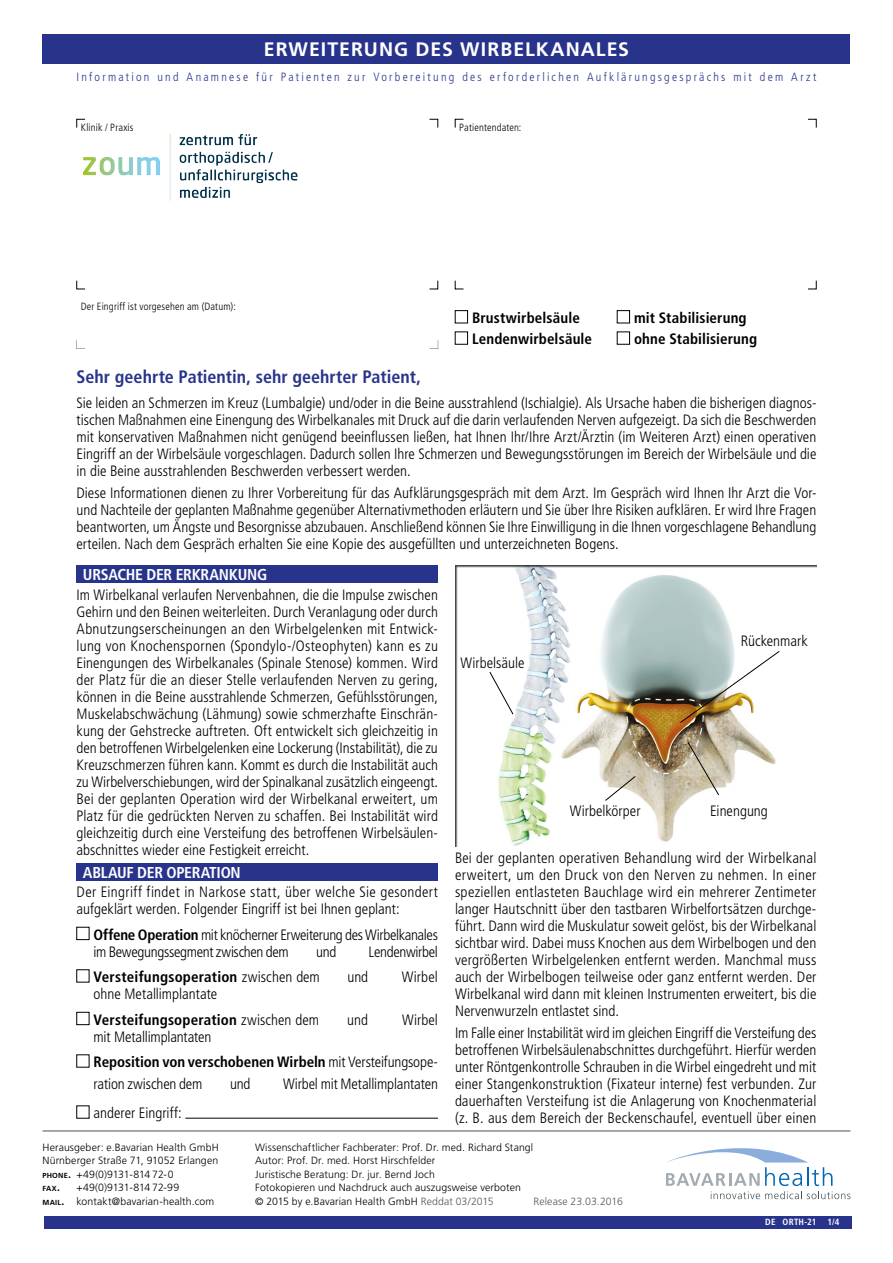
<style>
.page{position:relative;width:893px;height:1263px;background:#fff}
.page>*{position:absolute;margin:0;border:0;box-sizing:border-box;transform-origin:0 0}
.t1{font:700 19.5px "Frutiger LT Pro";letter-spacing:.05em;color:#fff}
.t2{font:700 condensed 18px "Frutiger LT Pro";color:#28348b}
.t3{font:700 condensed 15.75px "Frutiger LT Pro";letter-spacing:-.02em;color:#fff}
.t4{font:300 condensed 15px/17px "Frutiger LT Pro";color:#000;text-align:justify}
.t5{font:700 condensed 15px "Frutiger LT Pro";letter-spacing:.01em;color:#000}
.t6{font:300 condensed 15px/17px "Frutiger LT Pro";letter-spacing:-.02em;color:#000}
.t7{font:300 condensed 12px "Frutiger LT Pro";letter-spacing:.185em;color:#28348b}
.t8{font:300 10.5px/13.5px "Frutiger LT Pro";letter-spacing:.01em;color:#000}
.t9{font:300 condensed 10.5px "Frutiger LT Pro";letter-spacing:.015em;color:#000}
.t10{font:300 10.5px "Frutiger LT Pro";letter-spacing:.01em;color:#575756}
.t11{font:700 condensed 9px "Frutiger LT Pro";letter-spacing:.025em;color:#fff}
.t12{font:700 7.35px "Frutiger LT Pro";color:#000}
.s1{font-weight:700}
.s2{font-weight:300}
.s3{font-weight:700;font-size:7.35px}
.s4{font-size:10.5px}
.s5{color:#575756}
</style>
<div class="page">
<div style="left:44px;top:1216px;width:808px;height:13px;background:#28348b"></div>
<div style="left:43px;top:34px;width:807px;height:30px;background:#28348b"></div>
<hr style="left:43px;top:1131px;width:807px;height:1px;background:#485156">
<svg style="left:76px;top:280px;width:9px;height:9px"></svg>
<svg style="left:429px;top:280px;width:9px;height:9px"></svg>
<svg style="left:455px;top:280px;width:9px;height:9px"></svg>
<svg style="left:808px;top:280px;width:9px;height:9px"></svg>
<svg style="left:76px;top:119px;width:9px;height:7px"></svg>
<svg style="left:429px;top:119px;width:9px;height:9px"></svg>
<svg style="left:455px;top:119px;width:9px;height:9px"></svg>
<svg style="left:808px;top:119px;width:9px;height:9px"></svg>
<svg style="left:666px;top:1148px;width:184px;height:51px"></svg>
<hr style="left:77px;top:1118px;width:361px;height:1px;background:#000">
<hr style="left:89px;top:1117px;width:96px;height:3px;background:#fff">
<div style="left:77px;top:566px;width:361px;height:17px;background:#28348b"></div>
<div style="left:77px;top:863px;width:361px;height:17px;background:#28348b"></div>
<div style="left:77px;top:927px;width:12px;height:13px;border:1px solid #000"></div>
<div style="left:77px;top:1012px;width:12px;height:13px;border:1px solid #000"></div>
<div style="left:441px;top:556px;width:389px;height:292px;background:#000;opacity:.75"></div>
<svg style="left:604px;top:775px;width:32px;height:26px"></svg>
<svg style="left:687px;top:741px;width:33px;height:55px;background:#c1b9a3"></svg>
<img style="left:679px;top:650px;width:101px;height:74px">
<svg style="left:489px;top:671px;width:25px;height:44px"></svg>
<div style="left:455px;top:310px;width:13px;height:13px;border:1px solid #000"></div>
<div style="left:617px;top:310px;width:13px;height:13px;border:1px solid #000"></div>
<div style="left:455px;top:332px;width:13px;height:12px;border:1px solid #000"></div>
<div style="left:617px;top:332px;width:13px;height:12px;border:1px solid #000"></div>
<img style="left:76px;top:126px;width:222px;height:75px">
<h1 class="t1" style="left:264px;top:38px;width:367px">ERWEITERUNG DES WIRBELKANALES</h1>
<p class="t7" style="left:77px;top:70px;width:741px">Information und Anamnese für Patienten zur Vorbereitung des erforderlichen Aufklärungsgesprächs mit dem Arzt</p>
<p class="t9" style="left:81px;top:122px;width:54px">Klinik / Praxis</p>
<p class="t9" style="left:459px;top:122px;width:64px">Patientendaten:</p>
<p class="t9" style="left:81px;top:300px;width:157px">Der Eingriff ist vorgesehen am (Datum):</p>
<p class="t5" style="left:472px;top:309px;width:109px">Brustwirbelsäule</p>
<p class="t5" style="left:634px;top:309px;width:114px">mit Stabilisierung</p>
<p class="t5" style="left:472px;top:330px;width:122px">Lendenwirbelsäule</p>
<p class="t5" style="left:634px;top:330px;width:125px">ohne Stabilisierung</p>
<p class="t2" style="left:77px;top:366px;width:346px">Sehr geehrte Patientin, sehr geehrter Patient,</p>
<p class="t4" style="left:77px;top:395px;width:741px">Sie leiden an Schmerzen im Kreuz (Lumbalgie) und/oder in die Beine ausstrahlend (Ischialgie). Als Ursache haben die bisherigen diagnos&shy;tischen Maßnahmen eine Einengung des Wirbelkanales mit Druck auf die darin verlaufenden Nerven aufgezeigt. Da sich die Beschwerden mit konservativen Maßnahmen nicht genügend beeinflussen ließen, hat Ihnen Ihr/Ihre Arzt/Ärztin (im Weiteren Arzt) einen operativen Eingriff an der Wirbelsäule vorgeschlagen. Dadurch sollen Ihre Schmerzen und Bewegungsstörungen im Bereich der Wirbelsäule und die in die Beine ausstrahlenden Beschwerden verbessert werden.</p>
<p class="t4" style="left:77px;top:484px;width:741px">Diese Informationen dienen zu Ihrer Vorbereitung für das Aufklärungsgespräch mit dem Arzt. Im Gespräch wird Ihnen Ihr Arzt die Vor&shy;und Nachteile der geplanten Maßnahme gegenüber Alternativmethoden erläutern und Sie über Ihre Risiken aufklären. Er wird Ihre Fragen beantworten, um Ängste und Besorgnisse abzubauen. Anschließend können Sie Ihre Einwilligung in die Ihnen vorgeschlagene Behandlung erteilen. Nach dem Gespräch erhalten Sie eine Kopie des ausgefüllten und unterzeichneten Bogens.</p>
<p class="t3" style="left:83px;top:565px;width:186px">URSACHE DER ERKRANKUNG</p>
<p class="t4" style="left:77px;top:586px;width:363px">Im Wirbelkanal verlaufen Nervenbahnen, die die Impulse zwischen Gehirn und den Beinen weiterleiten. Durch Veranlagung oder durch Abnutzungserscheinungen an den Wirbelgelenken mit Entwick&shy;lung von Knochenspornen (Spondylo-/Osteophyten) kann es zu Einengungen des Wirbelkanales (Spinale Stenose) kommen. Wird der Platz für die an dieser Stelle verlaufenden Nerven zu gering, können in die Beine ausstrahlende Schmerzen, Gefühlsstörungen, Muskelabschwächung (Lähmung) sowie schmerzhafte Einschrän&shy;kung der Gehstrecke auftreten. Oft entwickelt sich gleichzeitig in den betroffenen Wirbelgelenken eine Lockerung (Instabilität), die zu Kreuzschmerzen führen kann. Kommt es durch die Instabilität auch zu Wirbelverschiebungen, wird der Spinalkanal zusätzlich eingeengt.<br>Bei der geplanten Operation wird der Wirbelkanal erweitert, um Platz für die gedrückten Nerven zu schaffen. Bei Instabilität wird gleichzeitig durch eine Versteifung des betroffenen Wirbelsäulen&shy;abschnittes wieder eine Festigkeit erreicht.</p>
<p class="t3" style="left:83px;top:863px;width:159px">ABLAUF DER OPERATION</p>
<p class="t4" style="left:77px;top:884px;width:363px">Der Eingriff findet in Narkose statt, über welche Sie gesondert aufgeklärt werden. Folgender Eingriff ist bei Ihnen geplant:</p>
<p class="t6" style="left:94px;top:926px;width:346px"><span class="s1">Offene Operation</span> mit knöcherner Erweiterung des Wirbelkanales im Bewegungssegment zwischen dem</p>
<p class="t4" style="left:741px;top:633px;width:68px">Rückenmark</p>
<p class="t4" style="left:460px;top:654px;width:66px">Wirbelsäule</p>
<p class="t4" style="left:570px;top:803px;width:72px">Wirbelkörper</p>
<p class="t4" style="left:710px;top:803px;width:59px">Einengung</p>
<p class="t4" style="left:455px;top:850px;width:363px">Bei der geplanten operativen Behandlung wird der Wirbelkanal erweitert, um den Druck von den Nerven zu nehmen. In einer speziellen entlasteten Bauchlage wird ein mehrerer Zentimeter langer Hautschnitt über den tastbaren Wirbelfortsätzen durchge&shy;führt. Dann wird die Muskulatur soweit gelöst, bis der Wirbelkanal sichtbar wird. Dabei muss Knochen aus dem Wirbelbogen und den vergrößerten Wirbelgelenken entfernt werden. Manchmal muss auch der Wirbelbogen teilweise oder ganz entfernt werden. Der Wirbelkanal wird dann mit kleinen Instrumenten erweitert, bis die Nervenwurzeln entlastet sind.</p>
<p class="t4" style="left:455px;top:1024px;width:363px">Im Falle einer Instabilität wird im gleichen Eingriff die Versteifung des betroffenen Wirbelsäulenabschnittes durchgeführt. Hierfür werden unter Röntgenkontrolle Schrauben in die Wirbel eingedreht und mit einer Stangenkonstruktion (Fixateur interne) fest verbunden. Zur dauerhaften Versteifung ist die Anlagerung von Knochenmaterial (z. B. aus dem Bereich der Beckenschaufel, eventuell über einen</p>
<p class="t4" style="left:316px;top:943px;width:22px">und</p>
<p class="t6" style="left:369px;top:943px;width:71px">Lendenwirbel</p>
<p class="t5" style="left:94px;top:968px;width:228px">Versteifungsoperation <span class="s2">zwischen dem</span></p>
<p class="t4" style="left:348px;top:969px;width:22px">und</p>
<p class="t4" style="left:402px;top:969px;width:38px">Wirbel</p>
<p class="t4" style="left:94px;top:981px;width:227px;line-height:25.5px">ohne Metallimplantate<br><span class="s1">Versteifungsoperation</span> zwischen dem</p>
<p class="t4" style="left:347px;top:1011px;width:22px">und</p>
<p class="t4" style="left:402px;top:1011px;width:37px">Wirbel</p>
<p class="t4" style="left:94px;top:1024px;width:346px;line-height:25.5px">mit Metallimplantaten<br><span class="s1">Reposition von verschobenen Wirbeln</span> mit Versteifungsope-</p>
<p class="t4" style="left:94px;top:1075px;width:110px">ration zwischen dem</p>
<p class="t4" style="left:230px;top:1075px;width:22px">und</p>
<p class="t4" style="left:283px;top:1075px;width:156px">Wirbel mit Metallimplantaten</p>
<p class="t4" style="left:94px;top:1105px;width:90px">anderer Eingriff:</p>
<p class="t8" style="left:43px;top:1140px;width:178px;text-align:justify">Herausgeber: e.Bavarian Health GmbH Nürnberger Straße 71, 91052 Erlangen <span class="s3">PHONE</span><span class="s1">.</span> +49(0)9131-814 72-0</p>
<p class="t12" style="left:43px;top:1184px;width:19px">FAX<span class="s4">.</span></p>
<p class="t8" style="left:43px;top:1181px;width:173px;text-align:center">+49(0)9131-814 72-99<br><span class="s3">MAIL</span><span class="s1">.</span> kontakt@bavarian-health.com</p>
<p class="t8" style="left:255px;top:1140px;width:280px">Wissenschaftlicher Fachberater: Prof. Dr. med. Richard Stangl Autor: Prof. Dr. med. Horst Hirschfelder<br>Juristische Beratung: Dr. jur. Bernd Joch<br>Fotokopieren und Nachdruck auch auszugsweise verboten<br>© 2015 by e.Bavarian Health GmbH <span class="s5">Reddat 03/2015</span></p>
<p class="t10" style="left:533px;top:1195px;width:91px">Release 23.03.2016</p>
<p class="t11" style="left:765px;top:1216px;width:76px">DE ORTH-21 1/4</p>
</div>
